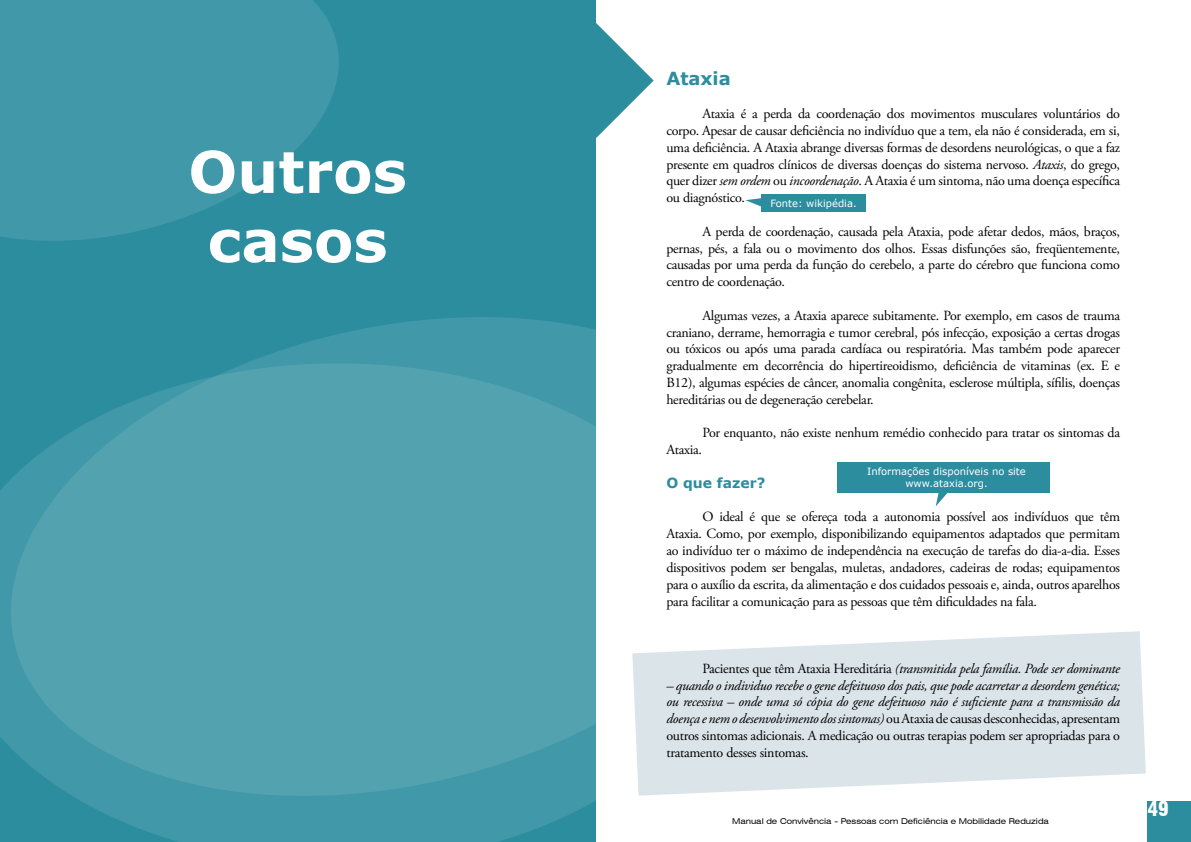
<style>
.page{position:relative;width:1191px;height:842px;background:#fff}
.page>*{position:absolute;margin:0;border:0;box-sizing:border-box;transform-origin:0 0}
.t1{font:700 57.6px/69.1px "Verdana";color:#fff;text-align:center}
.t2{font:900 condensed 20px "Swiss 721 BT";color:#fff}
.t3{font:700 18px "Verdana";color:#2c8d9f}
.t4{font:14px/16.8px "Adobe Garamond Pro";letter-spacing:-.02em;color:#000;text-align:justify}
.t5{font:italic 14px/16.8px "Adobe Garamond Pro";letter-spacing:-.02em;color:#000;text-align:justify}
.t6{font:700 14px "Verdana";color:#2c8d9f}
.t7{font:10px/12px "Verdana";color:#fff;text-align:center}
.t8{font:expanded 8px "Swiss 721 BT";color:#000}
.s1{font-style:italic}
.s2{font-style:normal}
</style>
<div class="page">
<svg style="left:632px;top:631px;width:513px;height:165px;fill:#dae4e9"></svg>
<svg style="left:595px;top:0;width:58px;height:162px"></svg>
<div style="left:0;top:0;width:595px;height:842px;background:#2c8d9f"></div>
<svg style="left:0;top:479px;width:595px;height:363px;fill:#4098a8"></svg>
<svg style="left:11px;top:317px;width:584px;height:479px;fill:#52a2b0"></svg>
<svg style="left:0;top:0;width:339px;height:241px;fill:#4098a8"></svg>
<div style="left:1147px;top:801px;width:44px;height:41px;background:#2c8d9f"></div>
<div style="left:761px;top:195px;width:104px;height:17px;background:#2c8d9f"></div>
<div style="left:837px;top:462px;width:213px;height:31px;background:#2c8d9f"></div>
<svg style="left:745px;top:198px;width:16px;height:9px"></svg>
<svg style="left:935px;top:493px;width:12px;height:13px"></svg>
<h1 class="t1" style="left:188px;top:136px;width:220px">Outros casos</h1>
<p class="t3" style="left:666px;top:66px;width:66px">Ataxia</p>
<p class="t4" style="left:666px;top:106px;width:455px;text-indent:36px">Ataxia é a perda da coordenação dos movimentos musculares voluntários do corpo. Apesar de causar deficiência no indivíduo que a tem, ela não é considerada, em si, uma deficiência. A Ataxia abrange diversas formas de desordens neurológicas, o que a faz presente em quadros clínicos de diversas doenças do sistema nervoso. <span class="s1">Ataxis</span>, do grego, quer dizer <span class="s1">sem ordem</span> ou <span class="s1">incoordenação</span>. A Ataxia é um sintoma, não uma doença específica ou diagnóstico.</p>
<p class="t4" style="left:666px;top:223px;width:455px;text-indent:36px">A perda de coordenação, causada pela Ataxia, pode afetar dedos, mãos, braços, pernas, pés, a fala ou o movimento dos olhos. Essas disfunções são, freqüentemente, causadas por uma perda da função do cerebelo, a parte do cérebro que funciona como centro de coordenação.</p>
<p class="t4" style="left:666px;top:307px;width:455px;text-indent:36px">Algumas vezes, a Ataxia aparece subitamente. Por exemplo, em casos de trauma craniano, derrame, hemorragia e tumor cerebral, pós infecção, exposição a certas drogas ou tóxicos ou após uma parada cardíaca ou respiratória. Mas também pode aparecer gradualmente em decorrência do hipertireoidismo, deficiência de vitaminas (ex. E e B12), algumas espécies de câncer, anomalia congênita, esclerose múltipla, sífilis, doenças hereditárias ou de degeneração cerebelar.</p>
<p class="t4" style="left:702px;top:425px;width:419px">Por enquanto, não existe nenhum remédio conhecido para tratar os sintomas da</p>
<p class="t4" style="left:666px;top:442px;width:37px">Ataxia.</p>
<p class="t6" style="left:666px;top:474px;width:101px">O que fazer?</p>
<p class="t4" style="left:666px;top:509px;width:455px;text-indent:36px">O ideal é que se ofereça toda a autonomia possível aos indivíduos que têm Ataxia. Como, por exemplo, disponibilizando equipamentos adaptados que permitam ao indivíduo ter o máximo de independência na execução de tarefas do dia-a-dia. Esses dispositivos podem ser bengalas, muletas, andadores, cadeiras de rodas; equipamentos para o auxílio da escrita, da alimentação e dos cuidados pessoais e, ainda, outros aparelhos para facilitar a comunicação para as pessoas que têm dificuldades na fala.</p>
<p class="t7" style="left:770px;top:197px;width:88px">Fonte: wikipédia.</p>
<p class="t7" style="left:867px;top:465px;width:160px">Informações disponíveis no site www.ataxia.org.</p>
<p class="t5" style="left:702px;top:660px;width:419px"><span class="s2">Pacientes que têm Ataxia Hereditária</span> (transmitida pela família. Pode ser dominante</p>
<p class="t5" style="left:666px;top:677px;width:455px">– quando o individuo recebe o gene defeituoso dos pais, que pode acarretar a desordem genética; ou recessiva – onde uma só cópia do gene defeituoso não é suficiente para a transmissão da doença e nem o desenvolvimento dos sintomas) <span class="s2">ou Ataxia de causas desconhecidas, apresentam outros sintomas adicionais. A medicação ou outras terapias podem ser apropriadas para o tratamento desses sintomas.</span></p>
<p class="t8" style="left:732px;top:816px;width:318px">Manual de Convivência - Pessoas com Deficiência e Mobilidade Reduzida</p>
<h2 class="t2" style="left:1147px;top:797px;width:23px">49</h2>
</div>
